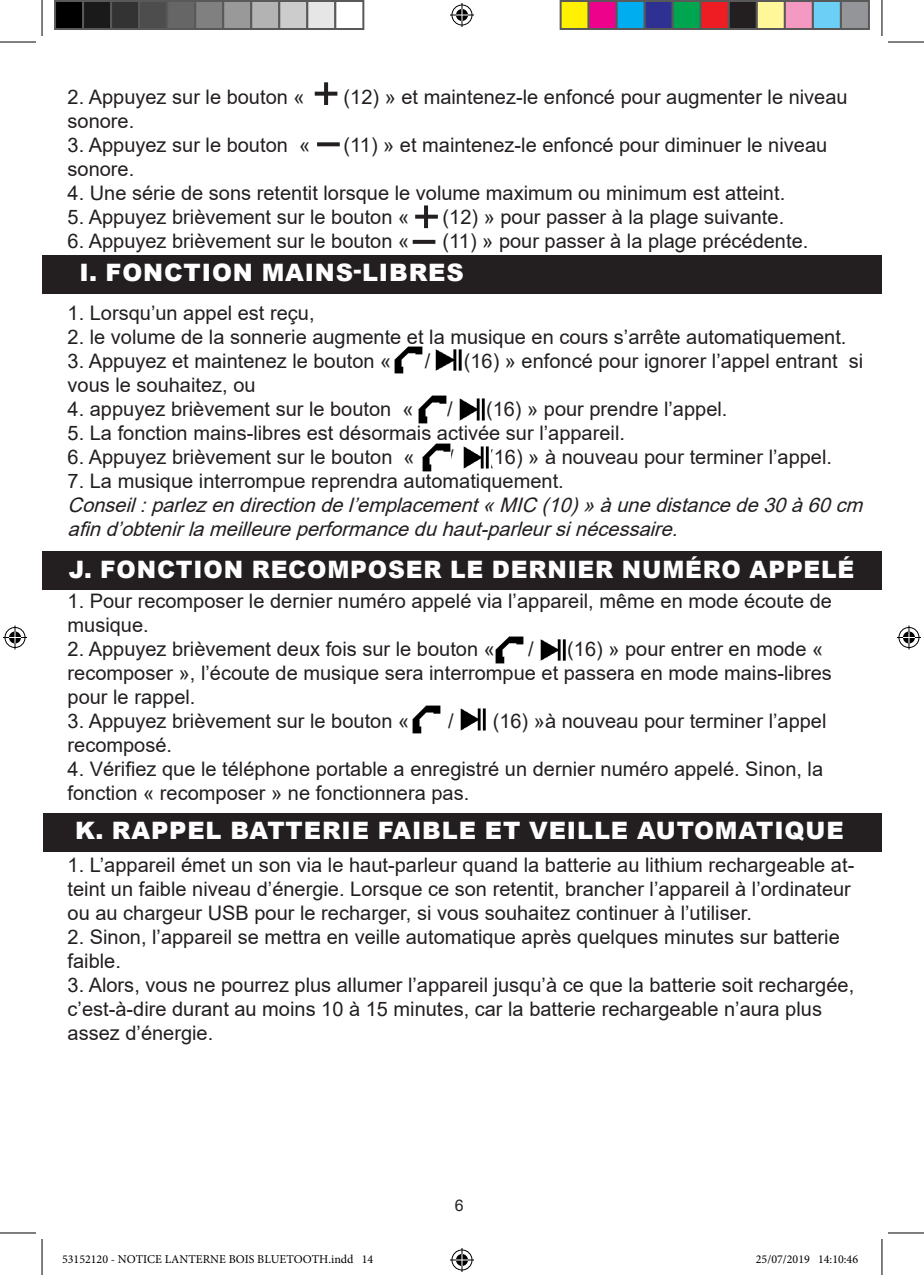
<style>
.page{position:relative;width:924px;height:1275px;background:#fff}
.page>*{position:absolute;margin:0;border:0;box-sizing:border-box;transform-origin:0 0}
.t1{font:900 24px "Arial";letter-spacing:.035em;color:#fff}
.t2{font:20px/24px "Arial";color:#231f20}
.t3{font:italic 20px/24px "Arial";color:#231f20}
.t4{font:16px "Arial";color:#231f20}
.t5{font:12px "Minion Pro";color:#000}
</style>
<div class="page">
<div style="left:42px;top:256px;width:839px;height:38px;background:#231f20"></div>
<div style="left:43px;top:813px;width:838px;height:38px;background:#231f20"></div>
<svg style="left:324px;top:82px;width:4px;height:23px"></svg>
<svg style="left:314px;top:92px;width:23px;height:4px"></svg>
<svg style="left:317px;top:142px;width:22px;height:4px"></svg>
<svg style="left:412px;top:240px;width:23px;height:4px"></svg>
<hr style="left:424px;top:205px;width:4px;height:23px;background:#231f20">
<svg style="left:415px;top:215px;width:22px;height:4px"></svg>
<img style="left:395px;top:346px;width:27px;height:28px">
<img style="left:435px;top:349px;width:27px;height:22px">
<img style="left:418px;top:396px;width:28px;height:27px">
<img style="left:459px;top:398px;width:26px;height:23px">
<img style="left:422px;top:444px;width:28px;height:27px">
<img style="left:463px;top:446px;width:26px;height:23px">
<div style="left:42px;top:551px;width:839px;height:39px;background:#231f20"></div>
<img style="left:495px;top:636px;width:28px;height:28px">
<img style="left:540px;top:639px;width:26px;height:22px">
<img style="left:412px;top:705px;width:28px;height:28px">
<img style="left:460px;top:708px;width:26px;height:23px">
<hr style="left:0;top:42px;width:36px;height:1px;background:#000">
<hr style="left:887px;top:42px;width:36px;height:1px;background:#000">
<hr style="left:0;top:1232px;width:36px;height:1px;background:#000">
<hr style="left:887px;top:1232px;width:36px;height:1px;background:#000">
<hr style="left:42px;top:0;width:1px;height:36px;background:#000">
<hr style="left:42px;top:1239px;width:1px;height:36px;background:#000">
<hr style="left:881px;top:0;width:1px;height:36px;background:#000">
<hr style="left:881px;top:1239px;width:1px;height:36px;background:#000">
<svg style="left:450px;top:3px;width:24px;height:24px"></svg>
<svg style="left:450px;top:1248px;width:24px;height:24px"></svg>
<svg style="left:3px;top:625px;width:24px;height:24px"></svg>
<svg style="left:897px;top:625px;width:23px;height:24px"></svg>
<div style="left:55px;top:1px;width:28px;height:28px;background:#000"></div>
<div style="left:54px;top:0;width:30px;height:30px;border:2px solid #595959"></div>
<div style="left:83px;top:1px;width:28px;height:28px;background:#1a1a1a"></div>
<div style="left:82px;top:0;width:30px;height:30px;border:2px solid #595959"></div>
<div style="left:111px;top:1px;width:28px;height:28px;background:#333"></div>
<div style="left:110px;top:0;width:30px;height:30px;border:2px solid #595959"></div>
<div style="left:139px;top:1px;width:28px;height:28px;background:#4d4d4d"></div>
<div style="left:138px;top:0;width:30px;height:30px;border:2px solid #595959"></div>
<div style="left:167px;top:1px;width:28px;height:28px;background:#666"></div>
<div style="left:166px;top:0;width:30px;height:30px;border:2px solid #595959"></div>
<div style="left:195px;top:1px;width:28px;height:28px;background:#808080"></div>
<div style="left:194px;top:0;width:30px;height:30px;border:2px solid #595959"></div>
<div style="left:223px;top:1px;width:28px;height:28px;background:#999"></div>
<div style="left:222px;top:0;width:30px;height:30px;border:2px solid #595959"></div>
<div style="left:251px;top:1px;width:28px;height:28px;background:#b3b3b3"></div>
<div style="left:250px;top:0;width:30px;height:30px;border:2px solid #595959"></div>
<div style="left:279px;top:1px;width:28px;height:28px;background:#ccc"></div>
<div style="left:278px;top:0;width:30px;height:30px;border:2px solid #595959"></div>
<div style="left:307px;top:1px;width:28px;height:28px;background:#e6e6e6"></div>
<div style="left:306px;top:0;width:30px;height:30px;border:2px solid #595959"></div>
<div style="left:334px;top:0;width:30px;height:30px;border:2px solid #595959"></div>
<div style="left:560px;top:1px;width:28px;height:28px;background:#fff101"></div>
<div style="left:559px;top:0;width:30px;height:30px;border:2px solid #595959"></div>
<div style="left:588px;top:1px;width:28px;height:28px;background:#ed028c"></div>
<div style="left:587px;top:0;width:30px;height:30px;border:2px solid #595959"></div>
<div style="left:616px;top:1px;width:28px;height:28px;background:#00aeef"></div>
<div style="left:615px;top:0;width:30px;height:30px;border:2px solid #595959"></div>
<div style="left:644px;top:1px;width:28px;height:28px;background:#2e3092"></div>
<div style="left:643px;top:0;width:30px;height:30px;border:2px solid #595959"></div>
<div style="left:672px;top:1px;width:28px;height:28px;background:#00a54f"></div>
<div style="left:671px;top:0;width:30px;height:30px;border:2px solid #595959"></div>
<div style="left:700px;top:1px;width:28px;height:28px;background:#ee1d23"></div>
<div style="left:699px;top:0;width:30px;height:30px;border:2px solid #595959"></div>
<div style="left:728px;top:1px;width:28px;height:28px;background:#231f20"></div>
<div style="left:727px;top:0;width:30px;height:30px;border:2px solid #595959"></div>
<div style="left:756px;top:1px;width:28px;height:28px;background:#fff79a"></div>
<div style="left:755px;top:0;width:30px;height:30px;border:2px solid #595959"></div>
<div style="left:784px;top:1px;width:28px;height:28px;background:#f499c2"></div>
<div style="left:783px;top:0;width:30px;height:30px;border:2px solid #595959"></div>
<div style="left:812px;top:1px;width:28px;height:28px;background:#6bcff6"></div>
<div style="left:811px;top:0;width:30px;height:30px;border:2px solid #595959"></div>
<div style="left:840px;top:1px;width:28px;height:28px;background:#939598"></div>
<div style="left:839px;top:0;width:30px;height:30px;border:2px solid #595959"></div>
<p class="t2" style="left:68px;top:85px;width:238px">2. Appuyez sur le bouton «</p>
<p class="t2" style="left:343px;top:85px;width:505px">(12) » et maintenez-le enfoncé pour augmenter le niveau</p>
<p class="t2" style="left:68px;top:109px;width:68px">sonore.</p>
<p class="t2" style="left:68px;top:133px;width:244px">3. Appuyez sur le bouton «</p>
<p class="t2" style="left:343px;top:133px;width:485px">(11) » et maintenez-le enfoncé pour diminuer le niveau</p>
<p class="t2" style="left:68px;top:157px;width:68px">sonore.</p>
<p class="t2" style="left:68px;top:181px;width:718px">4. Une série de sons retentit lorsque le volume maximum ou minimum est atteint.</p>
<p class="t2" style="left:68px;top:205px;width:343px">5. Appuyez brièvement sur le bouton «</p>
<p class="t2" style="left:442px;top:205px;width:343px">(12) » pour passer à la plage suivante.</p>
<p class="t2" style="left:68px;top:229px;width:343px">6. Appuyez brièvement sur le bouton «</p>
<p class="t2" style="left:442px;top:229px;width:367px">(11) » pour passer à la plage précédente.</p>
<p class="t1" style="left:79px;top:255px;width:386px">I. FONCTION MAINS-LIBRES</p>
<p class="t2" style="left:68px;top:301px;width:248px">1. Lorsqu’un appel est reçu,</p>
<p class="t2" style="left:68px;top:325px;width:780px">2. le volume de la sonnerie augmente et la musique en cours s’arrête automatiquement.</p>
<p class="t2" style="left:68px;top:349px;width:325px">3. Appuyez et maintenez le bouton «</p>
<p class="t2" style="left:424px;top:349px;width:7px">/</p>
<p class="t2" style="left:463px;top:349px;width:401px">(16) » enfoncé pour ignorer l’appel entrant si</p>
<p class="t2" style="left:68px;top:373px;width:189px">vous le souhaitez, ou</p>
<p class="t2" style="left:68px;top:397px;width:347px">4. appuyez brièvement sur le bouton «</p>
<p class="t2" style="left:447px;top:397px;width:7px">/</p>
<p class="t2" style="left:486px;top:397px;width:243px">(16) » pour prendre l’appel.</p>
<p class="t2" style="left:68px;top:421px;width:558px">5. La fonction mains-libres est désormais activée sur l’appareil.</p>
<p class="t2" style="left:68px;top:445px;width:348px">6. Appuyez brièvement sur le bouton «</p>
<p class="t2" style="left:448px;top:445px;width:7px">/</p>
<p class="t2" style="left:487px;top:445px;width:346px">(16) » à nouveau pour terminer l’appel.</p>
<p class="t2" style="left:68px;top:469px;width:497px">7. La musique interrompue reprendra automatiquement.</p>
<p class="t3" style="left:68px;top:493px;width:802px">Conseil:parlezendirectiondel’emplacement«MIC (10)»àunedistancede30à60cm afind’obtenirlameilleureperformanceduhaut-parleursinécessaire.</p>
<p class="t1" style="left:69px;top:552px;width:786px">J. FONCTION RECOMPOSER LE DERNIER NUMÉRO APPELÉ</p>
<p class="t2" style="left:68px;top:589px;width:765px">1. Pour recomposer le dernier numéro appelé via l’appareil, même en mode écoute de musique.</p>
<p class="t2" style="left:68px;top:637px;width:428px">2. Appuyez brièvement deux fois sur le bouton «</p>
<p class="t2" style="left:528px;top:637px;width:7px">/</p>
<p class="t2" style="left:68px;top:637px;width:765px;text-indent:499px">(16) » pour entrer en mode « recomposer », l’écoute de musique sera interrompue et passera en mode mains-libres pour le rappel.</p>
<p class="t2" style="left:68px;top:709px;width:343px">3. Appuyez brièvement sur le bouton «</p>
<p class="t2" style="left:448px;top:709px;width:7px">/</p>
<p class="t2" style="left:492px;top:709px;width:335px">(16) »à nouveau pour terminer l’appel</p>
<p class="t2" style="left:68px;top:733px;width:106px">recomposé.</p>
<p class="t2" style="left:68px;top:757px;width:756px">4. Vérifiez que le téléphone portable a enregistré un dernier numéro appelé. Sinon, la fonction « recomposer » ne fonctionnera pas.</p>
<p class="t1" style="left:75px;top:812px;width:769px">K. RAPPEL BATTERIE FAIBLE ET VEILLE AUTOMATIQUE</p>
<p class="t2" style="left:68px;top:853px;width:788px">1. L’appareil émet un son via le haut-parleur quand la batterie au lithium rechargeable at&shy;teint un faible niveau d’énergie. Lorsque ce son retentit, brancher l’appareil à l’ordinateur ou au chargeur USB pour le recharger, si vous souhaitez continuer à l’utiliser.</p>
<p class="t2" style="left:68px;top:925px;width:773px">2. Sinon, l’appareil se mettra en veille automatique après quelques minutes sur batterie faible.</p>
<p class="t2" style="left:68px;top:973px;width:787px">3. Alors, vous ne pourrez plus allumer l’appareil jusqu’à ce que la batterie soit rechargée, c’est-à-dire durant au moins 10 à 15 minutes, car la batterie rechargeable n’aura plus assez d’énergie.</p>
<p class="t4" style="left:451px;top:1186px;width:23px">XX</p>
<p class="t4" style="left:454px;top:1194px;width:10px">6</p>
<p class="t5" style="left:62px;top:1251px;width:312px">53152120 - NOTICE LANTERNE BOIS BLUETOOTH.indd 14</p>
<p class="t5" style="left:755px;top:1251px;width:104px">25/07/2019 14:10:46</p>
</div>
